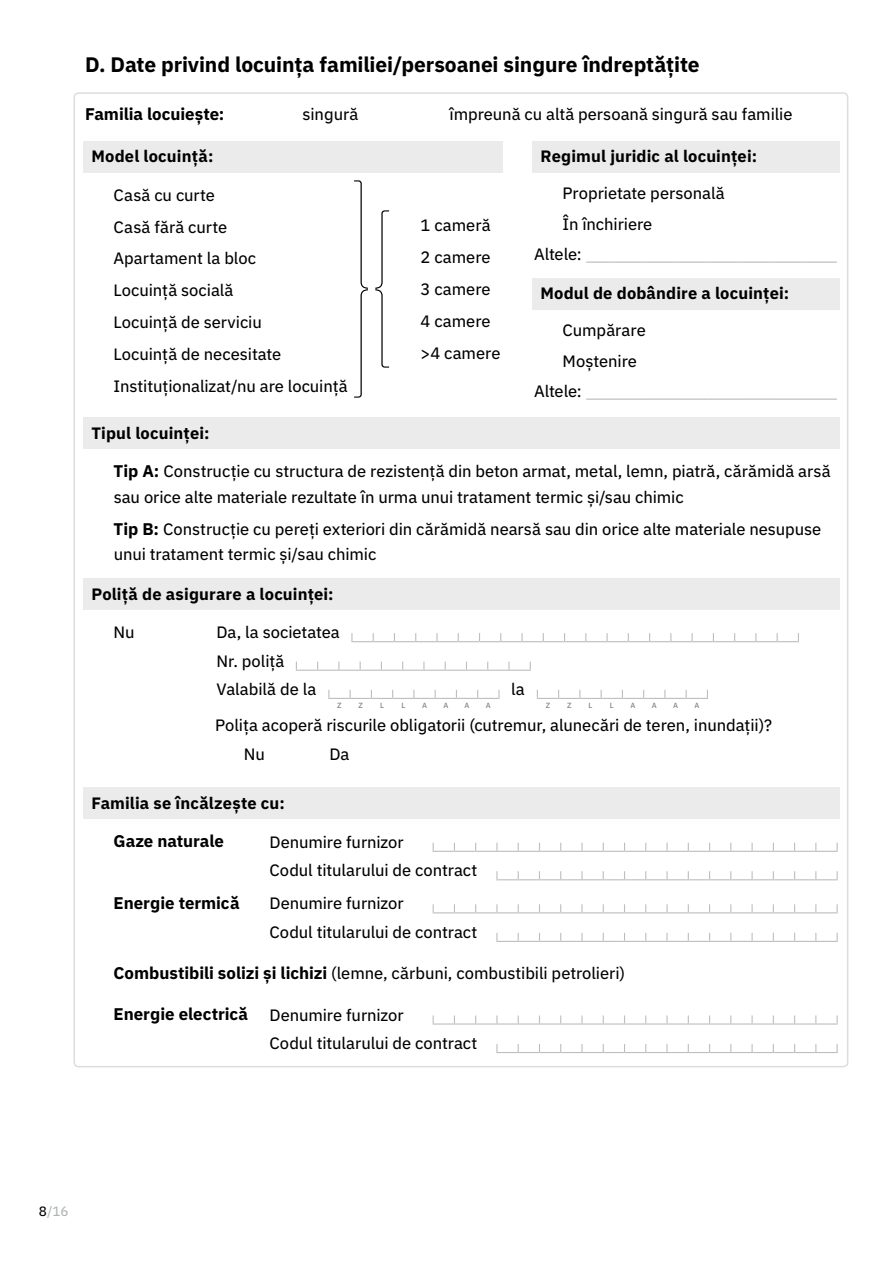
<style>
.page{position:relative;width:893px;height:1263px;background:#fff}
.page>*{position:absolute;margin:0;border:0;box-sizing:border-box;transform-origin:0 0}
.t1{font:700 21px "IBM Plex Sans";letter-spacing:-.005em;color:#000}
.t2{font:700 16.8px "IBM Plex Sans";color:#000}
.t3{font:16.5px/32px "IBM Plex Sans Text";letter-spacing:-.005em;color:#000}
.t4{font:700 16.5px "IBM Plex Sans";letter-spacing:.01em;color:#000}
.t5{font:16.5px "IBM Plex Sans";color:#bcbec0}
.t6{font:13.5px "IBM Plex Sans Text";color:#b1b4b6}
.t7{font:500 7.5px "IBM Plex Sans";color:#808285}
.s1{font-family:"IBM Plex Sans Text";color:#000}
.s2{font-family:"IBM Plex Sans";font-weight:700;font-size:16.8px}
.s3{color:#000}
</style>
<div class="page">
<div style="left:532px;top:278px;width:308px;height:31px;background:#ebebec"></div>
<div style="left:532px;top:141px;width:308px;height:31px;background:#ebebec"></div>
<div style="left:83px;top:141px;width:419px;height:31px;background:#ebebec"></div>
<div style="left:83px;top:787px;width:757px;height:32px;background:#ebebec"></div>
<div style="left:83px;top:578px;width:757px;height:32px;background:#ebebec"></div>
<div style="left:83px;top:418px;width:757px;height:31px;background:#ebebec"></div>
<svg style="left:354px;top:180px;width:14px;height:218px"></svg>
<svg style="left:375px;top:210px;width:14px;height:158px"></svg>
<svg style="left:351px;top:633px;width:448px;height:9px"></svg>
<svg style="left:433px;top:843px;width:405px;height:9px"></svg>
<svg style="left:496px;top:871px;width:342px;height:9px"></svg>
<svg style="left:433px;top:904px;width:405px;height:9px"></svg>
<svg style="left:496px;top:933px;width:342px;height:9px"></svg>
<svg style="left:433px;top:1015px;width:405px;height:9px"></svg>
<svg style="left:496px;top:1044px;width:342px;height:9px"></svg>
<svg style="left:296px;top:662px;width:235px;height:9px"></svg>
<svg style="left:328px;top:690px;width:171px;height:9px"></svg>
<svg style="left:537px;top:690px;width:171px;height:9px"></svg>
<h3 class="t1" style="left:85px;top:48px;width:616px">D. Date privind locuința familiei/persoanei singure îndreptățite</h3>
<p class="t2" style="left:85px;top:101px;width:141px">Familia locuiește:</p>
<p class="t3" style="left:303px;top:97px;width:57px">singură</p>
<p class="t4" style="left:91px;top:143px;width:124px">Model locuință:</p>
<p class="t3" style="left:114px;top:177px;width:236px">Casă cu curte<br>Casă fără curte<br>Apartament la bloc<br>Locuință socială<br>Locuință de serviciu<br>Locuință de necesitate<br>Instituționalizat/nu are locuință</p>
<p class="t4" style="left:91px;top:420px;width:120px">Tipul locuinței:</p>
<p class="t3" style="left:450px;top:97px;width:344px">împreună cu altă persoană singură sau familie</p>
<p class="t4" style="left:540px;top:143px;width:218px">Regimul juridic al locuinței:</p>
<p class="t3" style="left:563px;top:176px;width:164px">Proprietate personală</p>
<p class="t3" style="left:563px;top:206px;width:91px">În închiriere</p>
<p class="t5" style="left:534px;top:241px;width:305px"><span class="s1">Altele:</span> _______________________________</p>
<p class="t4" style="left:540px;top:280px;width:250px">Modul de dobândire a locuinței:</p>
<p class="t3" style="left:563px;top:313px;width:85px">Cumpărare</p>
<p class="t3" style="left:563px;top:343px;width:76px">Moștenire</p>
<p class="t5" style="left:534px;top:378px;width:305px"><span class="s1">Altele:</span> _______________________________</p>
<p class="t3" style="left:421px;top:208px;width:81px">1 cameră<br>2 camere<br>3 camere<br>4 camere &gt;4 camere</p>
<p class="t3" style="left:114px;top:454px;width:719px"><span class="s2">Tip A:</span> Construcție cu structura de rezistență din beton armat, metal, lemn, piatră, cărămidă arsă</p>
<p class="t3" style="left:114px;top:480px;width:709px">sau orice alte materiale rezultate în urma unui tratament termic și/sau chimic<br><span class="s2">Tip B:</span> Construcție cu pereți exteriori din cărămidă nearsă sau din orice alte materiale nesupuse</p>
<p class="t3" style="left:114px;top:537px;width:264px">unui tratament termic și/sau chimic</p>
<p class="t4" style="left:91px;top:581px;width:244px">Poliță de asigurare a locuinței:</p>
<p class="t3" style="left:114px;top:615px;width:23px">Nu</p>
<p class="t3" style="left:216px;top:615px;width:125px">Da, la societatea</p>
<p class="t3" style="left:217px;top:645px;width:101px;line-height:28.5px">Nr. poliță<br>Valabilă de la</p>
<p class="t7" style="left:337px;top:699px;width:6px">Z</p>
<p class="t7" style="left:359px;top:699px;width:6px">Z</p>
<p class="t7" style="left:380px;top:699px;width:5px">L</p>
<p class="t7" style="left:401px;top:699px;width:5px">L</p>
<p class="t7" style="left:422px;top:699px;width:6px">A</p>
<p class="t7" style="left:443px;top:699px;width:6px">A</p>
<p class="t7" style="left:465px;top:699px;width:6px">A</p>
<p class="t7" style="left:486px;top:699px;width:6px">A</p>
<p class="t3" style="left:511px;top:672px;width:15px">la</p>
<p class="t7" style="left:546px;top:699px;width:6px">Z</p>
<p class="t7" style="left:567px;top:699px;width:6px">Z</p>
<p class="t7" style="left:589px;top:699px;width:5px">L</p>
<p class="t7" style="left:610px;top:699px;width:5px">L</p>
<p class="t7" style="left:631px;top:699px;width:6px">A</p>
<p class="t7" style="left:652px;top:699px;width:6px">A</p>
<p class="t7" style="left:673px;top:699px;width:6px">A</p>
<p class="t7" style="left:694px;top:699px;width:6px">A</p>
<p class="t3" style="left:244px;top:709px;width:530px;line-height:28.5px;text-indent:-28px">Polița acoperă riscurile obligatorii (cutremur, alunecări de teren, inundații)?<br>Nu</p>
<p class="t3" style="left:329px;top:736px;width:22px">Da</p>
<p class="t4" style="left:91px;top:790px;width:195px">Familia se încălzește cu:</p>
<p class="t2" style="left:114px;top:828px;width:112px">Gaze naturale</p>
<p class="t3" style="left:269px;top:826px;width:209px;line-height:28.5px">Denumire furnizor<br>Codul titularului de contract</p>
<p class="t2" style="left:114px;top:889px;width:128px">Energie termică</p>
<p class="t3" style="left:269px;top:888px;width:209px;line-height:28.5px">Denumire furnizor<br>Codul titularului de contract</p>
<p class="t3" style="left:114px;top:956px;width:513px"><span class="s2">Combustibili solizi și lichizi</span> (lemne, cărbuni, combustibili petrolieri)</p>
<p class="t2" style="left:114px;top:1001px;width:136px">Energie electrică</p>
<p class="t3" style="left:269px;top:999px;width:209px;line-height:28.5px">Denumire furnizor<br>Codul titularului de contract</p>
<p class="t6" style="left:39px;top:1200px;width:31px"><span class="s3">8</span>/16</p>
</div>
